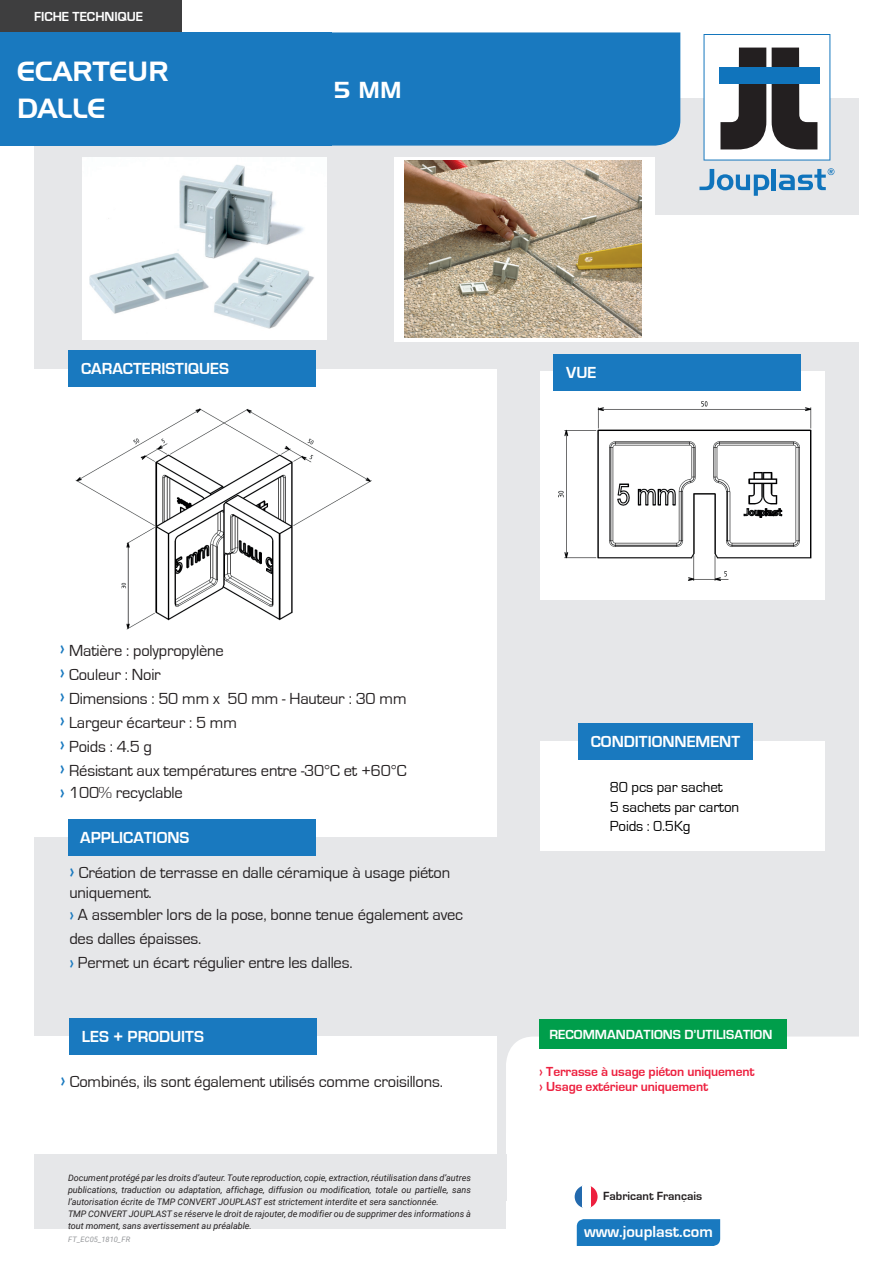
<style>
.page{position:relative;width:893px;height:1263px;background:#fff}
.page>*{position:absolute;margin:0;border:0;box-sizing:border-box;transform-origin:0 0}
.t1{font:27px/37.5px "Handel Gothic BT";color:#fff}
.t2{font:22.5px "Handel Gothic BT";color:#fff}
.t3{font:16.5px/24px "Eurostile";letter-spacing:-.01em;color:#231f20}
.t4{font:700 16.5px "Eurostile";color:#fff}
.t5{font:15px/19.5px "Eurostile";letter-spacing:-.01em;color:#000}
.t6{font:700 13.65px "Eurostile";color:#fff}
.t7{font:700 13.5px/15px "Eurostile";letter-spacing:-.01em;color:#ed203f}
.t8{font:700 13.5px "Eurostile";color:#fff}
.t9{font:700 12.15px "Eurostile";color:#231f20}
.t10{font:italic 9px/12px "Roboto";color:#231f20}
.t11{font:italic 7.5px "Roboto";letter-spacing:.01em;color:#939598}
.s1{font-weight:700;font-size:18px;color:#1979bf}
.s2{font-weight:700;color:#1979bf}
</style>
<div class="page">
<div style="left:34px;top:99px;width:825px;height:1130px;background:#e6e7e9"></div>
<div style="left:32px;top:1036px;width:464px;height:127px;background:#fff"></div>
<div style="left:394px;top:215px;width:499px;height:127px;background:#fff"></div>
<div style="left:394px;top:157px;width:261px;height:152px;background:#fff"></div>
<div style="left:0;top:0;width:181px;height:32px;background:#3e3e3f"></div>
<div style="left:0;top:369px;width:496px;height:468px;background:#fff"></div>
<div style="left:69px;top:350px;width:247px;height:36px;background:#1979bf"></div>
<div style="left:506px;top:1036px;width:353px;height:98px;background:#fff"></div>
<div style="left:506px;top:1134px;width:387px;height:129px;background:#fff"></div>
<div style="left:539px;top:1019px;width:247px;height:30px;background:#009e4b"></div>
<div style="left:68px;top:819px;width:248px;height:36px;background:#1979bf"></div>
<div style="left:34px;top:1154px;width:472px;height:47px;background:#e6e7e9"></div>
<div style="left:0;top:32px;width:332px;height:114px;background:#1979bf"></div>
<div style="left:332px;top:32px;width:348px;height:114px;background:#1979bf"></div>
<div style="left:540px;top:741px;width:285px;height:110px;background:#fff"></div>
<div style="left:578px;top:723px;width:175px;height:36px;background:#1979bf"></div>
<div style="left:69px;top:1018px;width:248px;height:37px;background:#1979bf"></div>
<div style="left:540px;top:371px;width:285px;height:228px;background:#fff"></div>
<div style="left:554px;top:355px;width:247px;height:36px;background:#1979bf"></div>
<img style="left:83px;top:157px;width:243px;height:183px">
<img style="left:558px;top:401px;width:254px;height:180px">
<img style="left:75px;top:408px;width:297px;height:222px">
<svg style="left:703px;top:34px;width:127px;height:127px"></svg>
<div style="left:719px;top:68px;width:101px;height:16px;background:#1074bc"></div>
<svg style="left:699px;top:169px;width:70px;height:27px"></svg>
<hr style="left:772px;top:169px;width:4px;height:21px;background:#1074bc">
<svg style="left:779px;top:168px;width:55px;height:22px"></svg>
<div style="left:577px;top:1219px;width:143px;height:27px;background:#1979bf"></div>
<svg style="left:575px;top:1186px;width:7px;height:22px"></svg>
<svg style="left:590px;top:1186px;width:8px;height:22px"></svg>
<img style="left:405px;top:161px;width:237px;height:176px">
<h3 class="t8" style="left:34px;top:9px;width:111px">FICHE TECHNIQUE</h3>
<h1 class="t1" style="left:17px;top:52px;width:153px">ECARTEUR<br>DALLE</h1>
<h3 class="t4" style="left:81px;top:359px;width:149px">CARACTERISTIQUES</h3>
<h2 class="t2" style="left:334px;top:76px;width:69px">5 MM</h2>
<h3 class="t4" style="left:566px;top:364px;width:32px">VUE</h3>
<h3 class="t3" style="left:60px;top:638px;width:348px"><span class="s1">›</span> Matière : polypropylène<br><span class="s1">›</span> Couleur : Noir<br><span class="s1">›</span> Dimensions : 50 mm x 50 mm - Hauteur : 30 mm <span class="s1">›</span> Largeur écarteur : 5 mm<br><span class="s1">›</span> Poids : 4.5 g<br><span class="s1">›</span> Résistant aux températures entre -30°C et +60°C</h3>
<h3 class="t3" style="left:60px;top:781px;width:125px"><span class="s1">›</span> 100% recyclable</h3>
<h3 class="t4" style="left:80px;top:828px;width:111px">APPLICATIONS</h3>
<h3 class="t3" style="left:69px;top:863px;width:382px;line-height:19.5px"><span class="s1">›</span> Création de terrasse en dalle céramique à usage piéton uniquement.</h3>
<h3 class="t3" style="left:69px;top:903px;width:395px"><span class="s2">›</span> A assembler lors de la pose, bonne tenue également avec des dalles épaisses.<br><span class="s2">›</span> Permet un écart régulier entre les dalles.</h3>
<h3 class="t4" style="left:82px;top:1028px;width:123px">LES + PRODUITS</h3>
<h3 class="t3" style="left:60px;top:1070px;width:384px"><span class="s1">›</span> Combinés, ils sont également utilisés comme croisillons.</h3>
<p class="t10" style="left:68px;top:1171px;width:404px">Document protégé par les droits d’auteur. Toute reproduction, copie, extraction, réutilisation dans d’autres publications, traduction ou adaptation, affichage, diffusion ou modification, totale ou partielle, sans l’autorisation écrite de TMP CONVERT JOUPLAST est strictement interdite et sera sanctionnée.<br>TMP CONVERT JOUPLAST se réserve le droit de rajouter, de modifier ou de supprimer des informations à tout moment, sans avertissement au préalable.</p>
<p class="t11" style="left:68px;top:1234px;width:64px">FT_EC05_1810_FR</p>
<h3 class="t4" style="left:591px;top:732px;width:151px">CONDITIONNEMENT</h3>
<h3 class="t5" style="left:610px;top:778px;width:131px">80 pcs par sachet<br>5 sachets par carton<br>Poids : 0.5Kg</h3>
<h3 class="t6" style="left:549px;top:1027px;width:224px">RECOMMANDATIONS D’UTILISATION</h3>
<h3 class="t7" style="left:539px;top:1064px;width:217px">› Terrasse à usage piéton uniquement › Usage extérieur uniquement</h3>
<h3 class="t9" style="left:603px;top:1189px;width:101px">Fabricant Français</h3>
<h3 class="t4" style="left:584px;top:1223px;width:130px">www.jouplast.com</h3>
</div>
